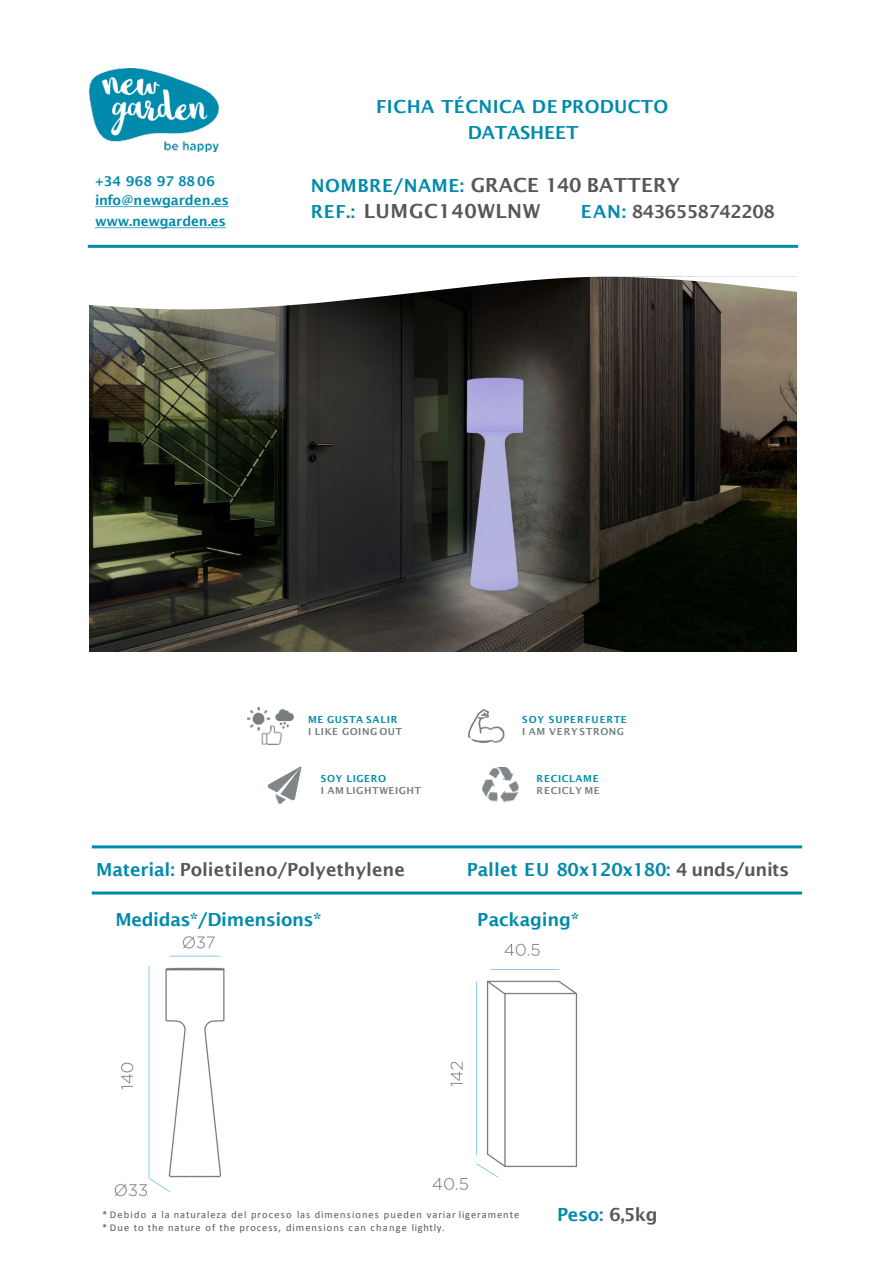
<style>
.page{position:relative;width:893px;height:1264px;background:#fff}
.page>*{position:absolute;margin:0;border:0;box-sizing:border-box;transform-origin:0 0}
.t1{font:600 19.5px "Lucida Sans";letter-spacing:.02em;color:#59565a}
.t2{font:600 18px "Lucida Sans";letter-spacing:-.015em;color:#008aab}
.t3{font:600 18px "Lucida Sans";letter-spacing:-.005em;color:#59565a}
.t4{font:600 18px/25.5px "Lucida Sans";letter-spacing:.01em;color:#008aab;text-align:center}
.t5{font:600 18px "Lucida Sans";letter-spacing:-.03em;color:#59565a}
.t6{font:600 13.5px/21px "Lucida Sans";letter-spacing:-.01em;color:#008aab}
.t7{font:600 13.5px "Lucida Sans";letter-spacing:.015em;color:#008aab}
.t8{font:10.5px "Calibri";letter-spacing:.095em;color:#59565a}
.t9{font:600 9.75px "Lucida Sans";letter-spacing:.075em;color:#008aab}
.t10{font:600 9.75px "Lucida Sans";letter-spacing:.055em;color:#767e81}
.t11{font:600 9.75px "Lucida Sans";letter-spacing:.075em;color:#767e81}
.s1{font-size:18px;color:#008aab}
.s2{color:#008aab}
.s3{color:#59565a}
</style>
<div class="page">
<img style="left:432px;top:943px;width:146px;height:247px">
<img style="left:114px;top:936px;width:111px;height:261px">
<img style="left:89px;top:309px;width:707px;height:342px">
<svg style="left:89px;top:276px;width:708px;height:33px"></svg>
<hr style="left:88px;top:245px;width:710px;height:3px;background:#008aab">
<svg style="left:95px;top:206px;width:134px;height:1px"></svg>
<svg style="left:95px;top:227px;width:131px;height:1px"></svg>
<img style="left:89px;top:68px;width:129px;height:84px">
<hr style="left:92px;top:845px;width:710px;height:3px;background:#008aab">
<hr style="left:92px;top:891px;width:710px;height:3px;background:#008aab">
<img style="left:482px;top:767px;width:36px;height:35px">
<svg style="left:268px;top:766px;width:33px;height:37px"></svg>
<svg style="left:468px;top:709px;width:36px;height:33px"></svg>
<img style="left:247px;top:707px;width:46px;height:37px">
<p class="t7" style="left:95px;top:174px;width:122px">+34 968 97 8806</p>
<p class="t6" style="left:95px;top:190px;width:135px">info@newgarden.es www.newgarden.es</p>
<p class="t4" style="left:376px;top:94px;width:294px">FICHA TÉCNICA DE PRODUCTO<br>DATASHEET</p>
<p class="t1" style="left:311px;top:174px;width:371px"><span class="s1">NOMBRE/NAME:</span> GRACE 140 BATTERY</p>
<p class="t1" style="left:311px;top:199px;width:231px"><span class="s1">REF.:</span> LUMGC140WLNW</p>
<p class="t5" style="left:581px;top:201px;width:196px"><span class="s2">EAN:</span> 8436558742208</p>
<p class="t9" style="left:308px;top:714px;width:91px">ME GUSTA SALIR</p>
<p class="t10" style="left:308px;top:726px;width:96px">I LIKE GOING OUT</p>
<p class="t9" style="left:321px;top:773px;width:67px">SOY LIGERO</p>
<p class="t10" style="left:321px;top:785px;width:102px">I AM LIGHTWEIGHT</p>
<p class="t9" style="left:522px;top:714px;width:106px">SOY SUPERFUERTE</p>
<p class="t11" style="left:522px;top:726px;width:103px">I AM VERYSTRONG</p>
<p class="t9" style="left:536px;top:773px;width:63px">RECICLAME</p>
<p class="t10" style="left:536px;top:785px;width:65px">RECICLY ME</p>
<p class="t3" style="left:96px;top:858px;width:310px"><span class="s2">Material:</span> Polietileno/Polyethylene</p>
<p class="t2" style="left:466px;top:858px;width:324px">Pallet EU 80x120x180: <span class="s3">4 unds/units</span></p>
<p class="t2" style="left:115px;top:909px;width:208px">Medidas*/Dimensions*</p>
<p class="t2" style="left:477px;top:909px;width:104px">Packaging*</p>
<p class="t8" style="left:102px;top:1207px;width:419px">* Debido a la naturaleza del proceso las dimensiones pueden variar ligeramente</p>
<p class="t8" style="left:102px;top:1220px;width:344px">* Due to the nature of the process, dimensions can change lightly.</p>
<p class="t2" style="left:557px;top:1204px;width:102px">Peso: <span class="s3">6,5kg</span></p>
</div>
